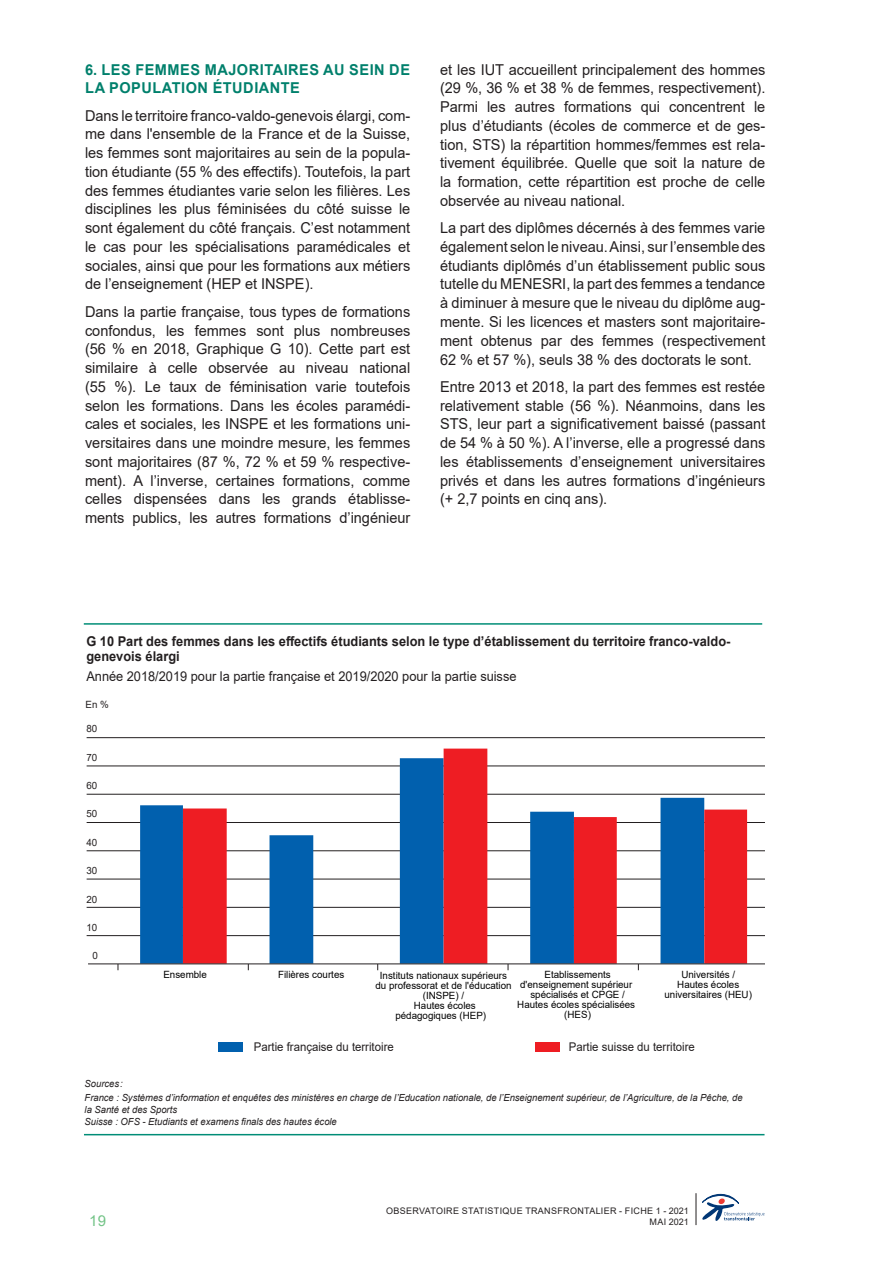
<style>
.page{position:relative;width:893px;height:1263px;background:#fff}
.page>*{position:absolute;margin:0;border:0;box-sizing:border-box;transform-origin:0 0}
.t1{font:15px/18.8px "Arial";color:#231f20;text-align:justify}
.t2{font:700 15px/18.8px "Arial";letter-spacing:.035em;color:#00806c}
.t3{font:15px "Arial";color:#72c386}
.t4{font:700 13.5px/15px "Arial";color:#231f20;scale:.95 1}
.t5{font:13.5px "Arial";color:#231f20;scale:.95 1}
.t6{font:12px "Arial";color:#231f20;scale:.95 1}
.t7{font:10.05px/10.1px "Arial";color:#000001;text-align:center}
.t8{font:10.05px "Arial";color:#231f20}
.t9{font:italic 9.75px/14.1px "Arial";letter-spacing:-.005em;color:#231f20}
.t10{font:9px "Arial";letter-spacing:.035em;color:#231f20}
</style>
<div class="page">
<svg style="left:702px;top:1194px;width:62px;height:27px"></svg>
<hr style="left:696px;top:1193px;width:1px;height:32px;background:#231f20">
<hr style="left:84px;top:623px;width:678px;height:2px;background:#008d77">
<hr style="left:87px;top:935px;width:678px;height:1px;background:#231f20">
<hr style="left:87px;top:907px;width:678px;height:1px;background:#231f20">
<hr style="left:87px;top:879px;width:678px;height:1px;background:#231f20">
<hr style="left:87px;top:850px;width:678px;height:1px;background:#231f20">
<hr style="left:87px;top:822px;width:678px;height:1px;background:#231f20">
<hr style="left:87px;top:794px;width:678px;height:1px;background:#231f20">
<hr style="left:87px;top:765px;width:678px;height:1px;background:#231f20">
<hr style="left:87px;top:737px;width:678px;height:1px;background:#231f20">
<svg style="left:140px;top:765px;width:43px;height:198px;fill:#0160ae"></svg>
<svg style="left:183px;top:749px;width:564px;height:214px"></svg>
<hr style="left:88px;top:963px;width:677px;height:1px;background:#231f20">
<hr style="left:84px;top:1134px;width:680px;height:1px;background:#008d77">
<div style="left:218px;top:1042px;width:25px;height:10px;background:#0160ae"></div>
<div style="left:536px;top:1042px;width:24px;height:10px;background:#ee1d23"></div>
<p class="t2" style="left:85px;top:60px;width:326px">6. LES FEMMES MAJORITAIRES AU SEIN DE<br>LA POPULATION ÉTUDIANTE</p>
<p class="t1" style="left:85px;top:106px;width:327px">Dans le territoire franco-valdo-genevois élargi, com&shy;me dans l'ensemble de la France et de la Suisse, les femmes sont majoritaires au sein de la popula&shy;tion étudiante (55 % des effectifs). Toutefois, la part des femmes étudiantes varie selon les filières. Les disciplines les plus féminisées du côté suisse le sont également du côté français. C’est notamment le cas pour les spécialisations paramédicales et sociales, ainsi que pour les formations aux métiers de l’enseignement (HEP et INSPE).</p>
<p class="t1" style="left:85px;top:302px;width:327px">Dans la partie française, tous types de formations confondus, les femmes sont plus nombreuses (56 % en 2018, Graphique G 10). Cette part est similaire à celle observée au niveau national (55 %). Le taux de féminisation varie toutefois selon les formations. Dans les écoles paramédi&shy;cales et sociales, les INSPE et les formations uni&shy;versitaires dans une moindre mesure, les femmes sont majoritaires (87 %, 72 % et 59 % respective&shy;ment). A l’inverse, certaines formations, comme celles dispensées dans les grands établisse&shy;ments publics, les autres formations d’ingénieur</p>
<p class="t1" style="left:440px;top:60px;width:327px">et les IUT accueillent principalement des hommes (29 %, 36 % et 38 % de femmes, respectivement).<br>Parmi les autres formations qui concentrent le plus d’étudiants (écoles de commerce et de ges&shy;tion, STS) la répartition hommes/femmes est rela&shy;tivement équilibrée. Quelle que soit la nature de la formation, cette répartition est proche de celle observée au niveau national.</p>
<p class="t1" style="left:440px;top:218px;width:327px">La part des diplômes décernés à des femmes varie également selon le niveau. Ainsi, sur l’ensemble des étudiants diplômés d’un établissement public sous tutelle du MENESRI, la part des femmes a tendance à diminuer à mesure que le niveau du diplôme aug&shy;mente. Si les licences et masters sont majoritaire&shy;ment obtenus par des femmes (respectivement 62 % et 57 %), seuls 38 % des doctorats le sont.</p>
<p class="t1" style="left:440px;top:377px;width:327px">Entre 2013 et 2018, la part des femmes est restée relativement stable (56 %). Néanmoins, dans les STS, leur part a significativement baissé (passant de 54 % à 50 %). A l’inverse, elle a progressé dans les établissements d’enseignement universitaires privés et dans les autres formations d’ingénieurs (+ 2,7 points en cinq ans).</p>
<p class="t4" style="left:86px;top:634px;width:679px">G 10 Part des femmes dans les effectifs étudiants selon le type d’établissement du territoire franco-valdo&shy;genevois élargi</p>
<p class="t5" style="left:86px;top:667px;width:454px">Année 2018/2019 pour la partie française et 2019/2020 pour la partie suisse</p>
<p class="t8" style="left:86px;top:697px;width:25px">En %</p>
<p class="t8" style="left:86px;top:722px;width:12px">80</p>
<p class="t8" style="left:86px;top:750px;width:12px">70</p>
<p class="t8" style="left:86px;top:779px;width:12px">60</p>
<p class="t8" style="left:86px;top:807px;width:12px">50</p>
<p class="t8" style="left:86px;top:835px;width:12px">40</p>
<p class="t8" style="left:86px;top:864px;width:12px">30</p>
<p class="t8" style="left:86px;top:892px;width:12px">20</p>
<p class="t8" style="left:86px;top:920px;width:12px">10</p>
<p class="t8" style="left:92px;top:949px;width:7px">0</p>
<p class="t7" style="left:163px;top:969px;width:45px">Ensemble</p>
<p class="t7" style="left:278px;top:969px;width:68px">Filières courtes</p>
<p class="t7" style="left:375px;top:970px;width:138px">Instituts nationaux supérieurs du professorat et de l'éducation (INSPE) /<br>Hautes écoles<br>pédagogiques (HEP)</p>
<p class="t7" style="left:517px;top:969px;width:119px">Etablissements d'enseignement supérieur spécialisés et CPGE /<br>Hautes écoles spécialisées (HES)</p>
<p class="t7" style="left:664px;top:969px;width:89px">Universités /<br>Hautes écoles universitaires (HEU)</p>
<p class="t6" style="left:254px;top:1039px;width:149px">Partie française du territoire</p>
<p class="t6" style="left:569px;top:1039px;width:134px">Partie suisse du territoire</p>
<p class="t9" style="left:85px;top:1076px;width:659px">Sources :<br>France : Systèmes d’information et enquêtes des ministères en charge de l’Education nationale, de l’Enseignement supérieur, de l’Agriculture, de la Pêche, de</p>
<p class="t9" style="left:85px;top:1104px;width:254px;line-height:12px">la Santé et des Sports<br>Suisse : OFS - Etudiants et examens finals des hautes école</p>
<p class="t10" style="left:386px;top:1205px;width:304px">OBSERVATOIRE STATISTIQUE TRANSFRONTALIER - FICHE 1 - 2021</p>
<p class="t3" style="left:89px;top:1210px;width:18px">19</p>
<p class="t10" style="left:650px;top:1215px;width:41px">MAI 2021</p>
</div>
